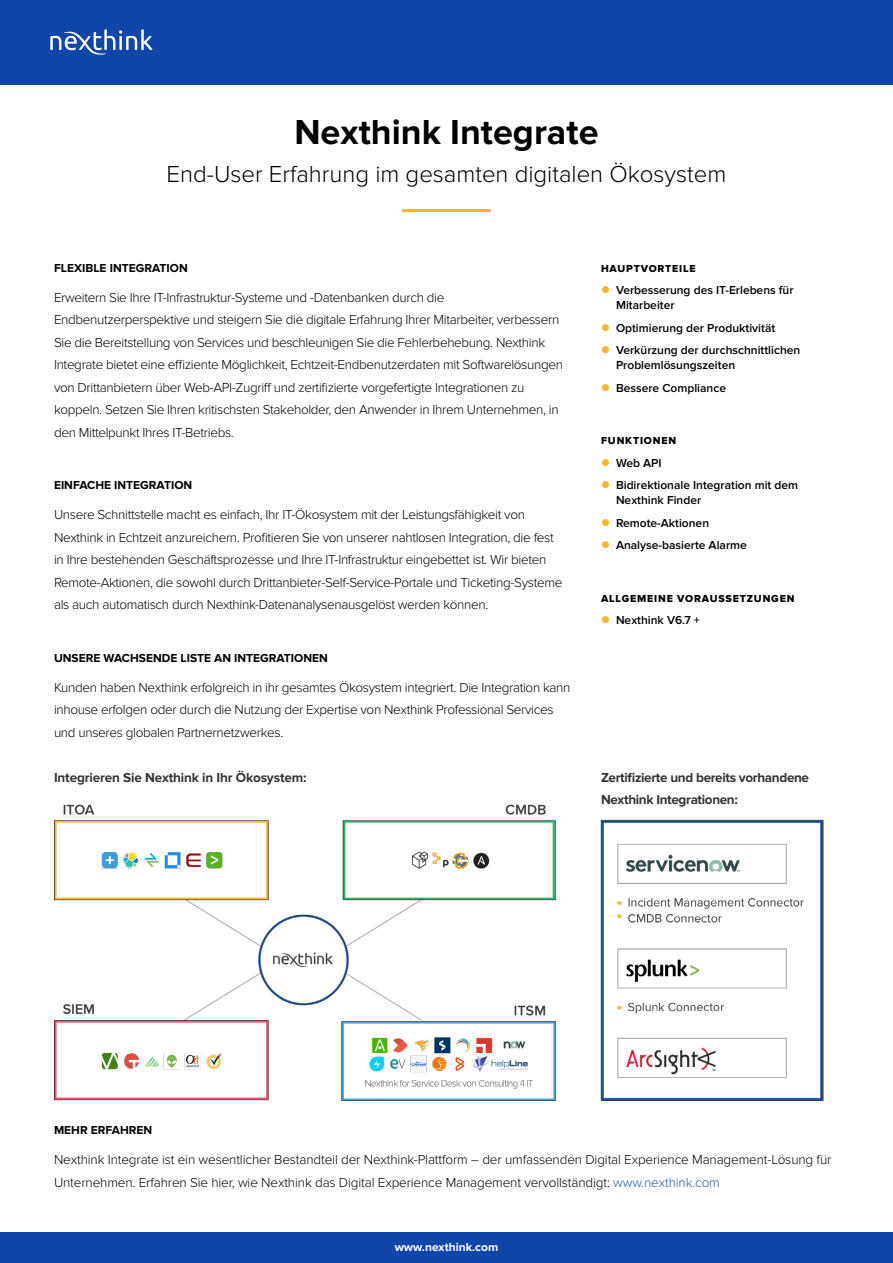
<style>
.page{position:relative;width:893px;height:1263px;background:#fff}
.page>*{position:absolute;margin:0;border:0;box-sizing:border-box;transform-origin:0 0}
.t1{font:700 36px "Proxima Nova";color:#000}
.t2{font:300 24px "Proxima Nova";color:#000}
.t3{font:300 13.5px/22.5px "Proxima Nova";letter-spacing:-.025em;color:#000}
.t4{font:700 13.5px/22.5px "Proxima Nova";letter-spacing:-.025em;color:#343433}
.t5{font:600 12px/22.5px "Proxima Nova";color:#000}
.t6{font:700 12px "Proxima Nova";color:#000}
.t7{font:700 12px "Proxima Nova";color:#fff}
.t8{font:10.5px "Proxima Nova Extrabld";letter-spacing:.08em;color:#000}
.s1{color:#215e9e}
</style>
<div class="page">
<div style="left:0;top:0;width:893px;height:84px;background:#1046a8"></div>
<svg style="left:50px;top:29px;width:103px;height:26px"></svg>
<div style="left:0;top:1233px;width:893px;height:30px;background:#1046a8"></div>
<hr style="left:402px;top:209px;width:89px;height:3px;background:#ffb527">
<img style="left:54px;top:804px;width:502px;height:296px">
<img style="left:600px;top:819px;width:223px;height:281px">
<h1 class="t1" style="left:294px;top:111px;width:306px">Nexthink Integrate</h1>
<h2 class="t2" style="left:167px;top:160px;width:561px">End-User Erfahrung im gesamten digitalen Ökosystem</h2>
<p class="t6" style="left:54px;top:261px;width:135px">FLEXIBLE INTEGRATION</p>
<p class="t3" style="left:54px;top:286px;width:510px">Erweitern Sie Ihre IT-Infrastruktur-Systeme und -Datenbanken durch die Endbenutzerperspektive und steigern Sie die digitale Erfahrung Ihrer Mitarbeiter, verbessern Sie die Bereitstellung von Services und beschleunigen Sie die Fehlerbehebung. Nexthink Integrate bietet eine effiziente Möglichkeit, Echtzeit-Endbenutzerdaten mit Softwarelösungen von Drittanbietern über Web-API-Zugriff und zertifizierte vorgefertigte Integrationen zu koppeln. Setzen Sie Ihren kritischsten Stakeholder, den Anwender in Ihrem Unternehmen, in den Mittelpunkt Ihres IT-Betriebs.</p>
<p class="t6" style="left:54px;top:478px;width:140px">EINFACHE INTEGRATION</p>
<p class="t3" style="left:54px;top:503px;width:510px">Unsere Schnittstelle macht es einfach, Ihr IT-Ökosystem mit der Leistungsfähigkeit von Nexthink in Echtzeit anzureichern. Profitieren Sie von unserer nahtlosen Integration, die fest in Ihre bestehenden Geschäftsprozesse und Ihre IT-Infrastruktur eingebettet ist. Wir bieten Remote-Aktionen, die sowohl durch Drittanbieter-Self-Service-Portale und Ticketing-Systeme als auch automatisch durch Nexthink-Datenanalysenausgelöst werden können.</p>
<p class="t6" style="left:54px;top:651px;width:275px">UNSERE WACHSENDE LISTE AN INTEGRATIONEN</p>
<p class="t3" style="left:54px;top:676px;width:518px">Kunden haben Nexthink erfolgreich in ihr gesamtes Ökosystem integriert. Die Integration kann inhouse erfolgen oder durch die Nutzung der Expertise von Nexthink Professional Services und unseres globalen Partnernetzwerkes.</p>
<p class="t8" style="left:601px;top:262px;width:96px">HAUPTVORTEILE</p>
<p class="t5" style="left:616px;top:283px;width:179px;line-height:15px">Verbesserung des IT-Erlebens für<br>Mitarbeiter</p>
<p class="t5" style="left:616px;top:316px;width:186px">Optimierung der Produktivität<br>Verkürzung der durchschnittlichen</p>
<p class="t5" style="left:616px;top:354px;width:121px">Problemlösungszeiten<br>Bessere Compliance</p>
<p class="t8" style="left:601px;top:434px;width:77px">FUNKTIONEN</p>
<p class="t5" style="left:616px;top:451px;width:184px">Web API<br>Bidirektionale Integration mit dem</p>
<p class="t5" style="left:616px;top:489px;width:132px">Nexthink Finder<br>Remote-Aktionen<br>Analyse-basierte Alarme</p>
<p class="t8" style="left:601px;top:592px;width:195px">ALLGEMEINE VORAUSSETZUNGEN</p>
<p class="t5" style="left:616px;top:609px;width:85px">Nexthink V6.7 +</p>
<p class="t4" style="left:54px;top:766px;width:254px">Integrieren Sie Nexthink in Ihr Ökosystem:</p>
<p class="t4" style="left:601px;top:766px;width:210px">Zertifizierte und bereits vorhandene<br>Nexthink Integrationen:</p>
<p class="t6" style="left:54px;top:1123px;width:100px">MEHR ERFAHREN</p>
<p class="t3" style="left:54px;top:1148px;width:779px">Nexthink Integrate ist ein wesentlicher Bestandteil der Nexthink-Plattform – der umfassenden Digital Experience Management-Lösung für<br>Unternehmen. Erfahren Sie hier, wie Nexthink das Digital Experience Management vervollständigt: <span class="s1">www.nexthink.com</span></p>
<p class="t7" style="left:395px;top:1240px;width:105px">www.nexthink.com</p>
</div>
